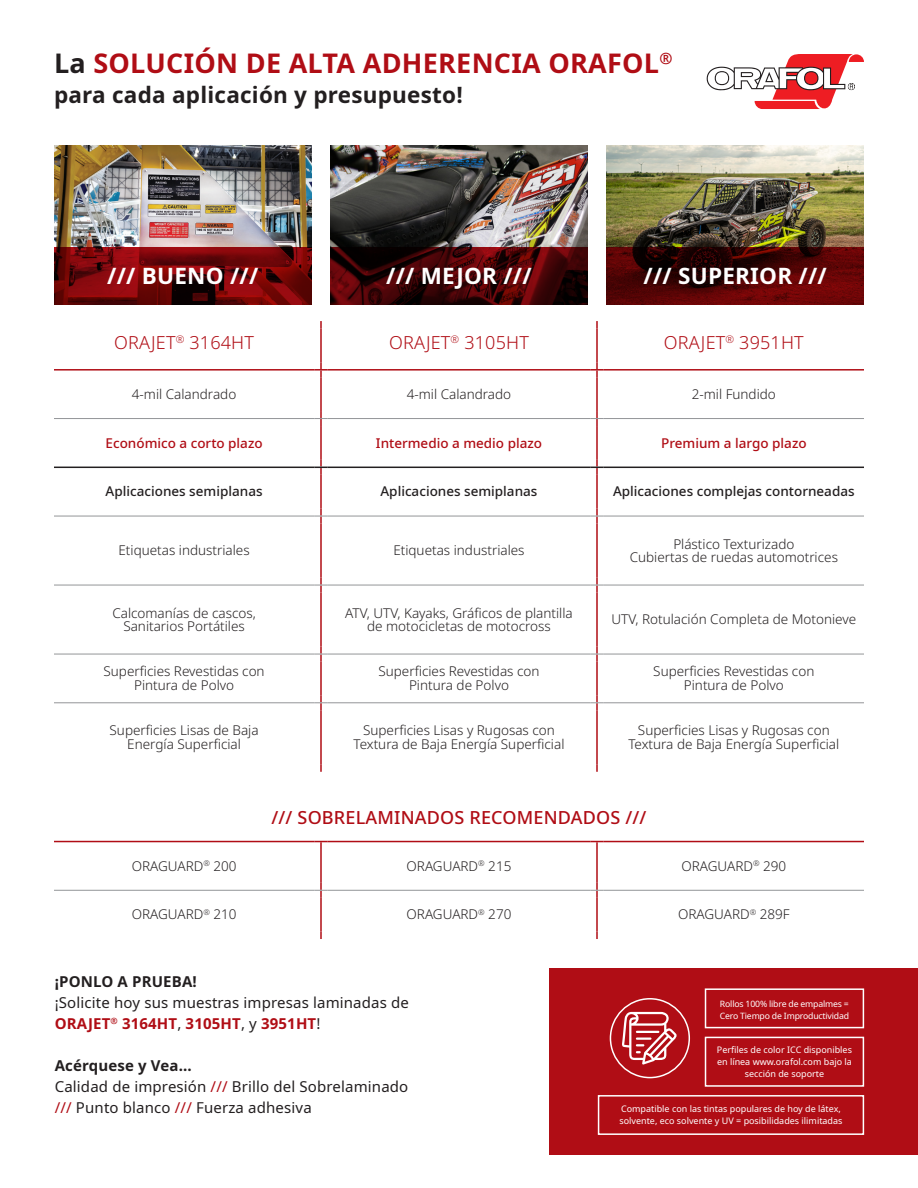
<style>
.page{position:relative;width:918px;height:1188px;background:#fff}
.page>*{position:absolute;margin:0;border:0;box-sizing:border-box;transform-origin:0 0}
.t1{font:700 27px "Noto Sans";letter-spacing:.01em;color:#b00d15}
.t2{font:700 22.5px "Noto Sans";letter-spacing:.01em;color:#fff}
.t3{font:700 22.5px "Noto Sans";letter-spacing:.01em;color:#231f20}
.t4{font:300 18px "Noto Sans";letter-spacing:.01em;color:#b00d15}
.t5{font:500 18px "Noto Sans";letter-spacing:.01em;color:#b00d15}
.t6{font:15px/21px "Noto Sans";letter-spacing:.01em;color:#231f20}
.t7{font:700 15px "Noto Sans";letter-spacing:.01em;color:#231f20}
.Tabel_tekst{font:300 13.5px/13.5px "Noto Sans";color:#231f20;text-align:center}
.Tabel_tekst-2{font:500 13.5px "Noto Sans";color:#231f20}
.Tabel_tekst-3{font:500 13.5px "Noto Sans";color:#b00d15}
.Tabel_tekst-4{font:9px/12px "Noto Sans";color:#fff;text-align:center}
.Tabel_tekst-5{font:8.7px/11.7px "Noto Sans";letter-spacing:-.02em;color:#fff}
.s1{color:#231f20}
.s2{font-weight:700;color:#b00d15}
.s3{color:#b00d15}
</style>
<div class="page">
<div style="left:549px;top:969px;width:369px;height:186px;background:#b00d15"></div>
<img style="left:54px;top:146px;width:258px;height:101px">
<svg style="left:54px;top:247px;width:258px;height:58px;background:#6e0608"></svg>
<img style="left:330px;top:146px;width:258px;height:101px">
<img style="left:606px;top:146px;width:258px;height:101px">
<hr style="left:54px;top:369px;width:260px;height:2px;background:#b00d15">
<hr style="left:328px;top:369px;width:262px;height:2px;background:#b00d15">
<hr style="left:604px;top:369px;width:260px;height:2px;background:#b00d15">
<svg style="left:320px;top:321px;width:2px;height:8px"></svg>
<hr style="left:320px;top:329px;width:2px;height:33px;background:#b00d15">
<svg style="left:314px;top:362px;width:14px;height:15px"></svg>
<hr style="left:320px;top:377px;width:2px;height:34px;background:#b00d15">
<hr style="left:320px;top:426px;width:2px;height:34px;background:#b00d15">
<hr style="left:320px;top:475px;width:2px;height:34px;background:#b00d15">
<hr style="left:320px;top:524px;width:2px;height:54px;background:#b00d15">
<hr style="left:320px;top:593px;width:2px;height:54px;background:#b00d15">
<hr style="left:320px;top:662px;width:2px;height:33px;background:#b00d15">
<hr style="left:320px;top:710px;width:2px;height:54px;background:#b00d15">
<svg style="left:320px;top:764px;width:2px;height:8px"></svg>
<svg style="left:596px;top:321px;width:2px;height:8px"></svg>
<hr style="left:596px;top:329px;width:2px;height:33px;background:#b00d15">
<svg style="left:590px;top:362px;width:14px;height:15px"></svg>
<hr style="left:596px;top:377px;width:2px;height:34px;background:#b00d15">
<hr style="left:596px;top:426px;width:2px;height:34px;background:#b00d15">
<hr style="left:596px;top:475px;width:2px;height:34px;background:#b00d15">
<hr style="left:596px;top:524px;width:2px;height:54px;background:#b00d15">
<hr style="left:596px;top:593px;width:2px;height:54px;background:#b00d15">
<hr style="left:596px;top:662px;width:2px;height:33px;background:#b00d15">
<hr style="left:596px;top:710px;width:2px;height:54px;background:#b00d15">
<svg style="left:596px;top:764px;width:2px;height:8px"></svg>
<hr style="left:54px;top:841px;width:260px;height:1px;background:#b00d15">
<hr style="left:328px;top:841px;width:262px;height:1px;background:#b00d15">
<hr style="left:604px;top:841px;width:260px;height:1px;background:#b00d15">
<hr style="left:320px;top:849px;width:2px;height:34px;background:#b00d15">
<hr style="left:320px;top:898px;width:2px;height:34px;background:#b00d15">
<svg style="left:320px;top:932px;width:2px;height:7px"></svg>
<hr style="left:596px;top:849px;width:2px;height:34px;background:#b00d15">
<hr style="left:596px;top:898px;width:2px;height:34px;background:#b00d15">
<svg style="left:596px;top:932px;width:2px;height:7px"></svg>
<svg style="left:314px;top:841px;width:14px;height:8px"></svg>
<svg style="left:590px;top:841px;width:14px;height:8px"></svg>
<hr style="left:54px;top:467px;width:260px;height:1px;background:#231f20">
<svg style="left:314px;top:460px;width:14px;height:15px"></svg>
<hr style="left:328px;top:467px;width:262px;height:1px;background:#231f20">
<svg style="left:590px;top:460px;width:14px;height:15px"></svg>
<hr style="left:604px;top:467px;width:260px;height:1px;background:#231f20">
<hr style="left:54px;top:516px;width:260px;height:1px;background:#939598">
<svg style="left:314px;top:509px;width:14px;height:15px"></svg>
<hr style="left:328px;top:516px;width:262px;height:1px;background:#939598">
<svg style="left:590px;top:509px;width:14px;height:15px"></svg>
<hr style="left:604px;top:516px;width:260px;height:1px;background:#939598">
<hr style="left:54px;top:585px;width:260px;height:1px;background:#939598">
<svg style="left:314px;top:578px;width:14px;height:15px"></svg>
<hr style="left:328px;top:585px;width:262px;height:1px;background:#939598">
<svg style="left:590px;top:578px;width:14px;height:15px"></svg>
<hr style="left:604px;top:585px;width:260px;height:1px;background:#939598">
<hr style="left:54px;top:654px;width:260px;height:1px;background:#939598">
<svg style="left:314px;top:647px;width:14px;height:15px"></svg>
<hr style="left:328px;top:654px;width:262px;height:1px;background:#939598">
<svg style="left:590px;top:647px;width:14px;height:15px"></svg>
<hr style="left:604px;top:654px;width:260px;height:1px;background:#939598">
<hr style="left:54px;top:702px;width:260px;height:1px;background:#939598">
<svg style="left:314px;top:695px;width:14px;height:15px"></svg>
<hr style="left:328px;top:702px;width:262px;height:1px;background:#939598">
<svg style="left:590px;top:695px;width:14px;height:15px"></svg>
<hr style="left:604px;top:702px;width:260px;height:1px;background:#939598">
<hr style="left:54px;top:418px;width:260px;height:1px;background:#939598">
<svg style="left:314px;top:411px;width:14px;height:15px"></svg>
<hr style="left:328px;top:418px;width:262px;height:1px;background:#939598">
<svg style="left:590px;top:411px;width:14px;height:15px"></svg>
<hr style="left:604px;top:418px;width:260px;height:1px;background:#939598">
<hr style="left:54px;top:890px;width:260px;height:1px;background:#939598">
<svg style="left:314px;top:883px;width:14px;height:15px"></svg>
<hr style="left:328px;top:890px;width:262px;height:1px;background:#939598">
<svg style="left:590px;top:883px;width:14px;height:15px"></svg>
<hr style="left:604px;top:890px;width:260px;height:1px;background:#939598">
<div style="left:705px;top:988px;width:159px;height:40px;border:2px solid #fff"></div>
<div style="left:705px;top:1037px;width:159px;height:50px;border:2px solid #fff"></div>
<div style="left:598px;top:1095px;width:266px;height:40px;border:2px solid #fff"></div>
<div style="left:610px;top:998px;width:80px;height:80px;border:2px solid #fff;border-radius:50%"></div>
<svg style="left:622px;top:1012px;width:56px;height:53px"></svg>
<svg style="left:330px;top:247px;width:258px;height:58px;background:#3c0306"></svg>
<svg style="left:606px;top:247px;width:258px;height:58px;background:#4b0304"></svg>
<svg style="left:707px;top:54px;width:157px;height:55px"></svg>
<p class="t1" style="left:54px;top:44px;width:620px"><span class="s1">La</span> SOLUCIÓN DE ALTA ADHERENCIA ORAFOL<sup>®</sup></p>
<p class="t3" style="left:54px;top:79px;width:410px">para cada aplicación y presupuesto!</p>
<p class="t2" style="left:107px;top:260px;width:153px">/// BUENO ///</p>
<p class="t2" style="left:386px;top:260px;width:147px">/// MEJOR ///</p>
<p class="t2" style="left:644px;top:260px;width:185px">/// SUPERIOR ///</p>
<p class="t4" style="left:114px;top:330px;width:141px">ORAJET<sup>®</sup> 3164HT</p>
<p class="t4" style="left:389px;top:330px;width:141px">ORAJET<sup>®</sup> 3105HT</p>
<p class="t4" style="left:664px;top:330px;width:141px">ORAJET<sup>®</sup> 3951HT</p>
<p class="Tabel_tekst" style="left:132px;top:388px;width:106px">4-mil Calandrado</p>
<p class="Tabel_tekst" style="left:407px;top:388px;width:106px">4-mil Calandrado</p>
<p class="Tabel_tekst" style="left:692px;top:388px;width:86px">2-mil Fundido</p>
<p class="Tabel_tekst-3" style="left:106px;top:433px;width:159px">Económico a corto plazo</p>
<p class="Tabel_tekst-3" style="left:376px;top:433px;width:168px">Intermedio a medio plazo</p>
<p class="Tabel_tekst-3" style="left:661px;top:433px;width:147px">Premium a largo plazo</p>
<p class="Tabel_tekst-2" style="left:106px;top:482px;width:159px">Aplicaciones semiplanas</p>
<p class="Tabel_tekst-2" style="left:380px;top:482px;width:159px">Aplicaciones semiplanas</p>
<p class="Tabel_tekst-2" style="left:613px;top:482px;width:243px">Aplicaciones complejas contorneadas</p>
<p class="Tabel_tekst" style="left:119px;top:544px;width:133px">Etiquetas industriales</p>
<p class="Tabel_tekst" style="left:393px;top:544px;width:133px">Etiquetas industriales</p>
<p class="Tabel_tekst" style="left:673px;top:537px;width:123px">Plástico Texturizado</p>
<p class="Tabel_tekst" style="left:630px;top:551px;width:210px">Cubiertas de ruedas automotrices</p>
<p class="Tabel_tekst" style="left:112px;top:606px;width:145px">Calcomanías de cascos,<br>Sanitarios Portátiles</p>
<p class="Tabel_tekst" style="left:345px;top:606px;width:229px">ATV, UTV, Kayaks, Gráficos de plantilla de motocicletas de motocross</p>
<p class="Tabel_tekst" style="left:612px;top:613px;width:246px">UTV, Rotulación Completa de Motonieve</p>
<p class="Tabel_tekst" style="left:104px;top:665px;width:163px">Superficies Revestidas con<br>Pintura de Polvo</p>
<p class="Tabel_tekst" style="left:378px;top:665px;width:163px">Superficies Revestidas con<br>Pintura de Polvo</p>
<p class="Tabel_tekst" style="left:653px;top:665px;width:163px">Superficies Revestidas con<br>Pintura de Polvo</p>
<p class="Tabel_tekst" style="left:110px;top:724px;width:151px">Superficies Lisas de Baja<br>Energía Superficial</p>
<p class="Tabel_tekst" style="left:354px;top:724px;width:212px">Superficies Lisas y Rugosas con<br>Textura de Baja Energía Superficial</p>
<p class="Tabel_tekst" style="left:628px;top:724px;width:212px">Superficies Lisas y Rugosas con<br>Textura de Baja Energía Superficial</p>
<p class="t5" style="left:271px;top:804px;width:377px">/// SOBRELAMINADOS RECOMENDADOS ///</p>
<p class="Tabel_tekst" style="left:132px;top:859px;width:106px">ORAGUARD<sup>®</sup> 200</p>
<p class="Tabel_tekst" style="left:407px;top:859px;width:106px">ORAGUARD<sup>®</sup> 215</p>
<p class="Tabel_tekst" style="left:681px;top:859px;width:106px">ORAGUARD<sup>®</sup> 290</p>
<p class="Tabel_tekst" style="left:132px;top:908px;width:106px">ORAGUARD<sup>®</sup> 210</p>
<p class="Tabel_tekst" style="left:407px;top:908px;width:106px">ORAGUARD<sup>®</sup> 270</p>
<p class="Tabel_tekst" style="left:678px;top:908px;width:113px">ORAGUARD<sup>®</sup> 289F</p>
<p class="t7" style="left:55px;top:971px;width:144px">¡PONLO A PRUEBA!</p>
<p class="t6" style="left:55px;top:992px;width:356px">¡Solicite hoy sus muestras impresas laminadas de<br><span class="s2">ORAJET</span><sup>®</sup> <span class="s2">3164HT</span>, <span class="s2">3105HT</span>, y <span class="s2">3951HT</span>!</p>
<p class="t7" style="left:55px;top:1055px;width:139px">Acérquese y Vea...</p>
<p class="t6" style="left:55px;top:1076px;width:355px">Calidad de impresión <span class="s3">///</span> Brillo del Sobrelaminado <span class="s3">///</span> Punto blanco <span class="s3">///</span> Fuerza adhesiva</p>
<p class="Tabel_tekst-5" style="left:720px;top:998px;width:131px">Rollos 100% libre de empalmes =<br>Cero Tiempo de Improductividad</p>
<p class="Tabel_tekst-4" style="left:717px;top:1044px;width:137px">Perfiles de color ICC disponibles en línea www.orafol.com bajo la sección de soporte</p>
<p class="Tabel_tekst-4" style="left:619px;top:1103px;width:225px;text-align:left">Compatible con las tintas populares de hoy de látex, solvente, eco solvente y UV = posibilidades ilimitadas</p>
</div>
